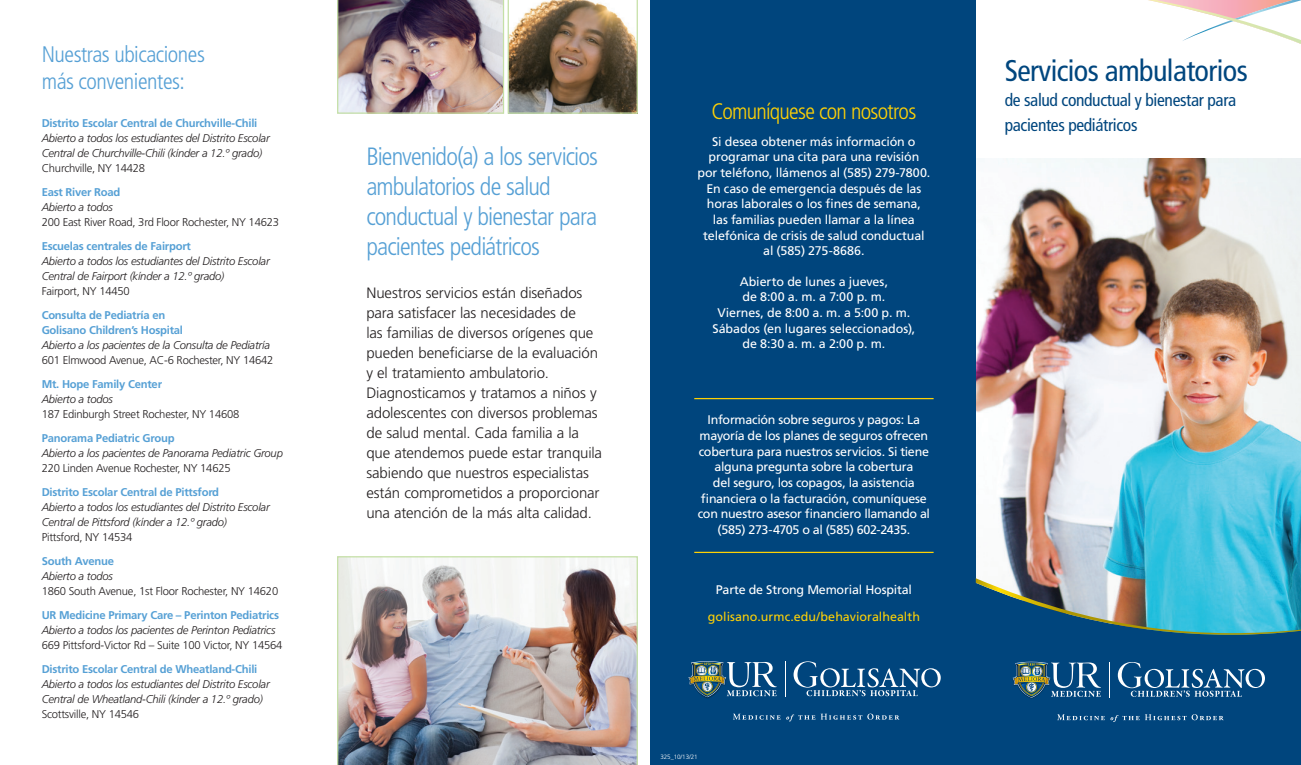
<style>
.page{position:relative;width:1301px;height:765px;background:#fff}
.page>*{position:absolute;margin:0;border:0;box-sizing:border-box;transform-origin:0 0}
.t1{font:condensed 30px "Frutiger LT Pro";letter-spacing:-.02em;color:#00467e}
.newLargeInsideHead{font:300 condensed 25px/30px "Frutiger LT Pro";letter-spacing:-.035em;color:#56a0d5}
.t2{font:300 condensed 22.5px/27.5px "Frutiger LT Pro";letter-spacing:-.02em;color:#56a0d5}
.newLargeInsideHead-2{font:300 condensed 22.5px "Frutiger LT Std";letter-spacing:-.035em;color:#fed105}
.t3{font:condensed 17.5px/25px "Frutiger LT Pro";letter-spacing:-.02em;color:#00467e}
.Body_Copy{font:300 15px/20px "Frutiger";letter-spacing:-.01em;color:#231f20}
.Body_Copy-2{font:12.5px/15.6px "Frutiger";letter-spacing:-.015em;color:#fff;text-align:center}
.Body_Copy-3{font:12.5px "Frutiger";color:#fed105}
.Body{font:12.5px "Frutiger";letter-spacing:-.015em;color:#fff}
.italic_line_location{font:italic 300 11.25px/15px "Frutiger";letter-spacing:-.02em;color:#231f20}
.street_address{font:300 11.25px "Frutiger";letter-spacing:-.02em;color:#231f20}
.bold_light_blue_loca{font:700 11.25px/15px "Frutiger";letter-spacing:-.02em;color:#56a0d5}
.Sub_Headline__2_smal{font:300 6.25px "Frutiger LT Std";letter-spacing:-.01em;color:#fff}
</style>
<div class="page">
<img style="left:975px;top:158px;width:325px;height:420px">
<div style="left:650px;top:0;width:325px;height:765px;background:#00457d"></div>
<svg style="left:793px;top:661px;width:147px;height:35px"></svg>
<hr style="left:784px;top:661px;width:1px;height:36px;background:#fff">
<svg style="left:688px;top:661px;width:88px;height:36px"></svg>
<svg style="left:733px;top:714px;width:47px;height:6px"></svg>
<svg style="left:786px;top:714px;width:113px;height:7px"></svg>
<img style="left:337px;top:0;width:300px;height:114px">
<svg style="left:1148px;top:0;width:152px;height:44px"></svg>
<hr style="left:694px;top:398px;width:239px;height:1px;background:#fed105">
<hr style="left:694px;top:552px;width:239px;height:1px;background:#fed105">
<img style="left:337px;top:556px;width:300px;height:209px">
<div style="left:975px;top:635px;width:325px;height:130px;background:#00457d"></div>
<svg style="left:975px;top:578px;width:325px;height:57px;background:#4e95a8"></svg>
<svg style="left:1117px;top:662px;width:147px;height:35px;background:#316895"></svg>
<hr style="left:1108px;top:662px;width:1px;height:36px;background:#fff">
<img style="left:1011px;top:661px;width:40px;height:39px">
<svg style="left:1012px;top:662px;width:88px;height:36px;background:#467289"></svg>
<svg style="left:1056px;top:714px;width:48px;height:6px"></svg>
<svg style="left:1110px;top:714px;width:113px;height:8px"></svg>
<p class="t2" style="left:42px;top:41px;width:165px">Nuestras ubicaciones más convenientes:</p>
<p class="bold_light_blue_loca" style="left:42px;top:115px;width:217px">Distrito Escolar Central de Churchville-Chili</p>
<p class="italic_line_location" style="left:42px;top:130px;width:229px">Abierto a todos los estudiantes del Distrito Escolar<br>Central de Churchville-Chili (kínder a 12.º grado)</p>
<p class="street_address" style="left:42px;top:162px;width:105px">Churchville, NY 14428</p>
<p class="bold_light_blue_loca" style="left:42px;top:184px;width:80px">East River Road</p>
<p class="italic_line_location" style="left:42px;top:199px;width:73px">Abierto a todos</p>
<p class="street_address" style="left:42px;top:216px;width:239px">200 East River Road, 3rd Floor Rochester, NY 14623</p>
<p class="bold_light_blue_loca" style="left:42px;top:238px;width:151px">Escuelas centrales de Fairport</p>
<p class="italic_line_location" style="left:42px;top:253px;width:229px">Abierto a todos los estudiantes del Distrito Escolar<br>Central de Fairport (kínder a 12.º grado)</p>
<p class="street_address" style="left:42px;top:285px;width:90px">Fairport, NY 14450</p>
<p class="bold_light_blue_loca" style="left:42px;top:307px;width:143px">Consulta de Pediatría en<br>Golisano Children’s Hospital</p>
<p class="italic_line_location" style="left:42px;top:337px;width:230px">Abierto a los pacientes de la Consulta de Pediatría</p>
<p class="street_address" style="left:42px;top:354px;width:233px">601 Elmwood Avenue, AC-6 Rochester, NY 14642</p>
<p class="bold_light_blue_loca" style="left:42px;top:376px;width:122px">Mt. Hope Family Center</p>
<p class="italic_line_location" style="left:42px;top:391px;width:73px">Abierto a todos</p>
<p class="street_address" style="left:42px;top:408px;width:199px">187 Edinburgh Street Rochester, NY 14608</p>
<p class="bold_light_blue_loca" style="left:42px;top:430px;width:134px">Panorama Pediatric Group</p>
<p class="italic_line_location" style="left:42px;top:445px;width:243px">Abierto a los pacientes de Panorama Pediatric Group</p>
<p class="street_address" style="left:42px;top:462px;width:190px">220 Linden Avenue Rochester, NY 14625</p>
<p class="bold_light_blue_loca" style="left:42px;top:484px;width:179px">Distrito Escolar Central de Pittsford</p>
<p class="italic_line_location" style="left:42px;top:499px;width:229px">Abierto a todos los estudiantes del Distrito Escolar<br>Central de Pittsford (kínder a 12.º grado)</p>
<p class="street_address" style="left:42px;top:531px;width:92px">Pittsford, NY 14534</p>
<p class="bold_light_blue_loca" style="left:42px;top:553px;width:74px">South Avenue</p>
<p class="italic_line_location" style="left:42px;top:568px;width:73px">Abierto a todos</p>
<p class="street_address" style="left:42px;top:585px;width:238px">1860 South Avenue, 1st Floor Rochester, NY 14620</p>
<p class="bold_light_blue_loca" style="left:42px;top:607px;width:239px">UR Medicine Primary Care – Perinton Pediatrics</p>
<p class="italic_line_location" style="left:42px;top:622px;width:235px">Abierto a todos los pacientes de Perinton Pediatrics</p>
<p class="street_address" style="left:42px;top:639px;width:242px">669 Pittsford-Victor Rd – Suite 100 Victor, NY 14564</p>
<p class="bold_light_blue_loca" style="left:42px;top:661px;width:217px">Distrito Escolar Central de Wheatland-Chili</p>
<p class="italic_line_location" style="left:42px;top:676px;width:229px">Abierto a todos los estudiantes del Distrito Escolar<br>Central de Wheatland-Chili (kínder a 12.º grado)</p>
<p class="street_address" style="left:42px;top:708px;width:99px">Scottsville, NY 14546</p>
<p class="newLargeInsideHead" style="left:366px;top:142px;width:233px">Bienvenido(a) a los servicios ambulatorios de salud conductual y bienestar para pacientes pediátricos</p>
<p class="Body_Copy" style="left:366px;top:282px;width:237px">Nuestros servicios están diseñados para satisfacer las necesidades de<br>las familias de diversos orígenes que pueden beneficiarse de la evaluación y el tratamiento ambulatorio.<br>Diagnosticamos y tratamos a niños y adolescentes con diversos problemas de salud mental. Cada familia a la que atendemos puede estar tranquila sabiendo que nuestros especialistas están comprometidos a proporcionar una atención de la más alta calidad.</p>
<p class="newLargeInsideHead-2" style="left:711px;top:98px;width:206px">Comuníquese con nosotros</p>
<p class="Body_Copy-2" style="left:697px;top:134px;width:234px">Si desea obtener más información o programar una cita para una revisión por teléfono, llámenos al (585) 279-7800.<br>En caso de emergencia después de las horas laborales o los fines de semana,<br>las familias pueden llamar a la línea telefónica de crisis de salud conductual al (585) 275-8686.</p>
<p class="Body_Copy-2" style="left:712px;top:273px;width:204px">Abierto de lunes a jueves,<br>de 8:00 a. m. a 7:00 p. m.<br>Viernes, de 8:00 a. m. a 5:00 p. m.<br>Sábados (en lugares seleccionados), de 8:30 a. m. a 2:00 p. m.</p>
<p class="Body_Copy-2" style="left:697px;top:412px;width:234px">Información sobre seguros y pagos: La mayoría de los planes de seguros ofrecen cobertura para nuestros servicios. Si tiene alguna pregunta sobre la cobertura<br>del seguro, los copagos, la asistencia financiera o la facturación, comuníquese con nuestro asesor financiero llamando al (585) 273-4705 o al (585) 602-2435.</p>
<p class="Body" style="left:715px;top:582px;width:198px">Parte de Strong Memorial Hospital</p>
<p class="Body_Copy-3" style="left:707px;top:609px;width:213px">golisano.urmc.edu/behavioralhealth</p>
<p class="Sub_Headline__2_smal" style="left:660px;top:753px;width:39px">325_10/13/21</p>
<p class="t1" style="left:1004px;top:53px;width:244px">Servicios ambulatorios</p>
<p class="t3" style="left:1004px;top:87px;width:233px">de salud conductual y bienestar para pacientes pediátricos</p>
</div>
